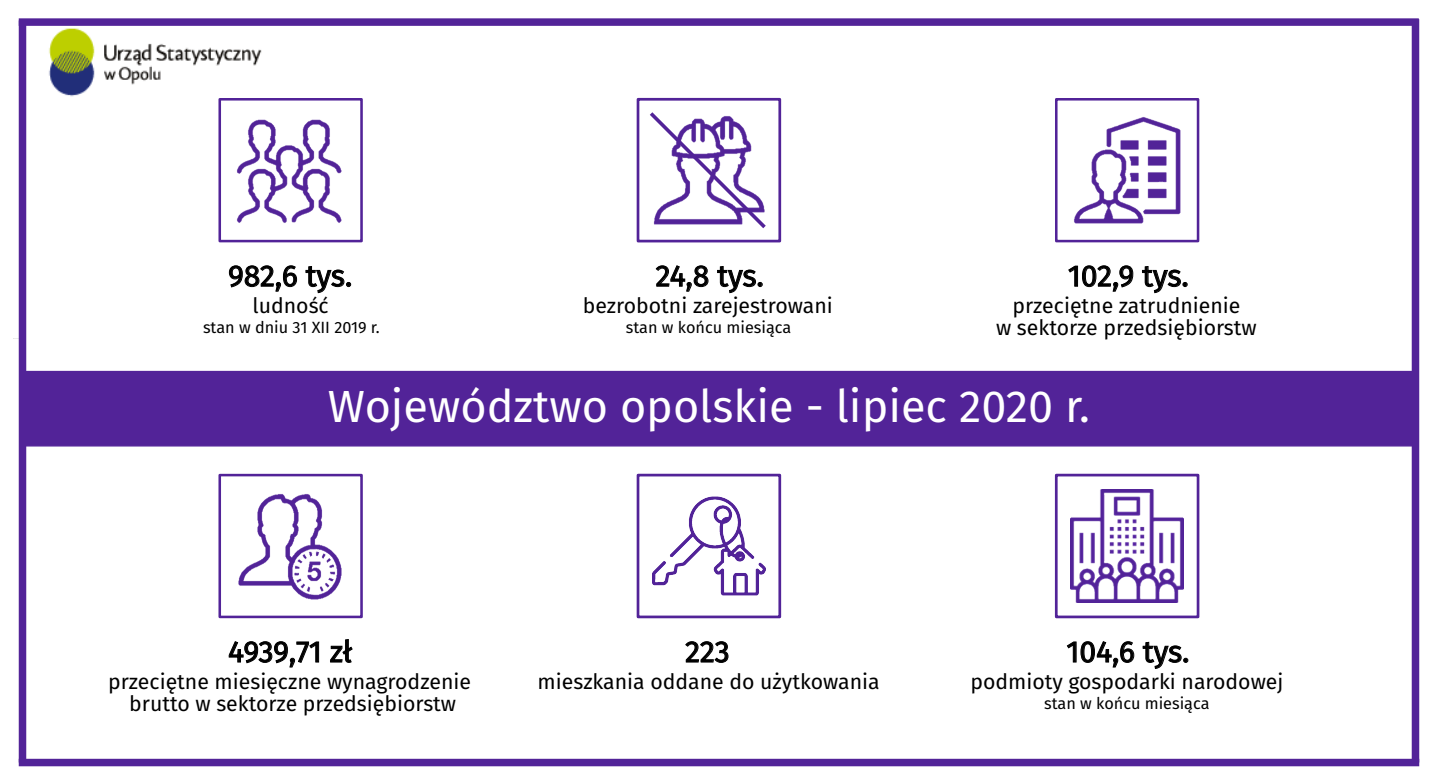
<style>
.page{position:relative;width:1438px;height:783px;background:#fff}
.page>*{position:absolute;margin:0;border:0;box-sizing:border-box;transform-origin:0 0}
.t1{font:45px "Fira Sans";color:#fff}
.t2{font:30px "Fira Sans";letter-spacing:-.005em;color:#000}
.t3{font:21.25px/21.9px "Fira Sans";color:#000;text-align:center}
.t4{font:16.25px "Fira Sans";color:#000}
</style>
<div class="page">
<img style="left:18px;top:18px;width:244px;height:90px">
<div style="left:22px;top:371px;width:1394px;height:75px;background:#522398"></div>
<img style="left:237px;top:119px;width:105px;height:104px">
<div style="left:218px;top:98px;width:145px;height:144px;border:3px solid #522398"></div>
<img style="left:238px;top:494px;width:104px;height:106px">
<div style="left:218px;top:474px;width:145px;height:144px;border:3px solid #522398"></div>
<div style="left:1411px;top:19px;width:8px;height:743px;background:#522398"></div>
<div style="left:19px;top:20px;width:7px;height:742px;background:#522398"></div>
<div style="left:19px;top:18px;width:1399px;height:8px;background:#522398"></div>
<div style="left:19px;top:758px;width:1400px;height:8px;background:#522398"></div>
<div style="left:1055px;top:98px;width:144px;height:144px;border:3px solid #522398"></div>
<img style="left:1074px;top:117px;width:107px;height:107px">
<div style="left:636px;top:98px;width:145px;height:144px;border:3px solid #522398"></div>
<svg style="left:650px;top:112px;width:116px;height:117px"></svg>
<div style="left:636px;top:473px;width:145px;height:145px;border:3px solid #522398"></div>
<div style="left:1055px;top:473px;width:144px;height:145px;border:3px solid #522398"></div>
<img style="left:1070px;top:489px;width:113px;height:113px">
<img style="left:652px;top:496px;width:113px;height:100px">
<svg style="left:655px;top:265px;width:53px;height:27px"></svg>
<svg style="left:717px;top:266px;width:45px;height:27px"></svg>
<svg style="left:229px;top:265px;width:68px;height:27px"></svg>
<svg style="left:305px;top:266px;width:46px;height:27px"></svg>
<svg style="left:1068px;top:265px;width:65px;height:27px"></svg>
<svg style="left:1142px;top:266px;width:45px;height:27px"></svg>
<svg style="left:229px;top:641px;width:90px;height:26px"></svg>
<svg style="left:330px;top:639px;width:23px;height:24px"></svg>
<svg style="left:685px;top:641px;width:43px;height:22px"></svg>
<svg style="left:1066px;top:641px;width:68px;height:26px"></svg>
<svg style="left:1142px;top:641px;width:46px;height:28px"></svg>
<h2 class="t2" style="left:228px;top:253px;width:126px">982,6 tys.</h2>
<h2 class="t2" style="left:1067px;top:253px;width:122px">102,9 tys.</h2>
<p class="t3" style="left:996px;top:294px;width:262px">przeciętne zatrudnienie<br>w sektorze przedsiębiorstw</p>
<h2 class="t2" style="left:655px;top:253px;width:110px">24,8 tys.</h2>
<p class="t3" style="left:583px;top:294px;width:251px">bezrobotni zarejestrowani</p>
<p class="t4" style="left:626px;top:315px;width:167px">stan w końcu miesiąca</p>
<p class="t3" style="left:252px;top:294px;width:78px">ludność</p>
<p class="t4" style="left:203px;top:315px;width:178px">stan w dniu 31 XII 2019 r.</p>
<h1 class="t1" style="left:328px;top:372px;width:763px">Województwo opolskie - lipiec 2020 r.</h1>
<h2 class="t2" style="left:228px;top:629px;width:125px">4939,71 zł</h2>
<p class="t3" style="left:108px;top:670px;width:364px">przeciętne miesięczne wynagrodzenie brutto w sektorze przedsiębiorstw</p>
<h2 class="t2" style="left:685px;top:629px;width:46px">223</h2>
<p class="t3" style="left:537px;top:670px;width:343px">mieszkania oddane do użytkowania</p>
<h2 class="t2" style="left:1066px;top:629px;width:124px">104,6 tys.</h2>
<p class="t3" style="left:970px;top:670px;width:314px">podmioty gospodarki narodowej</p>
<p class="t4" style="left:1044px;top:691px;width:167px">stan w końcu miesiąca</p>
</div>
